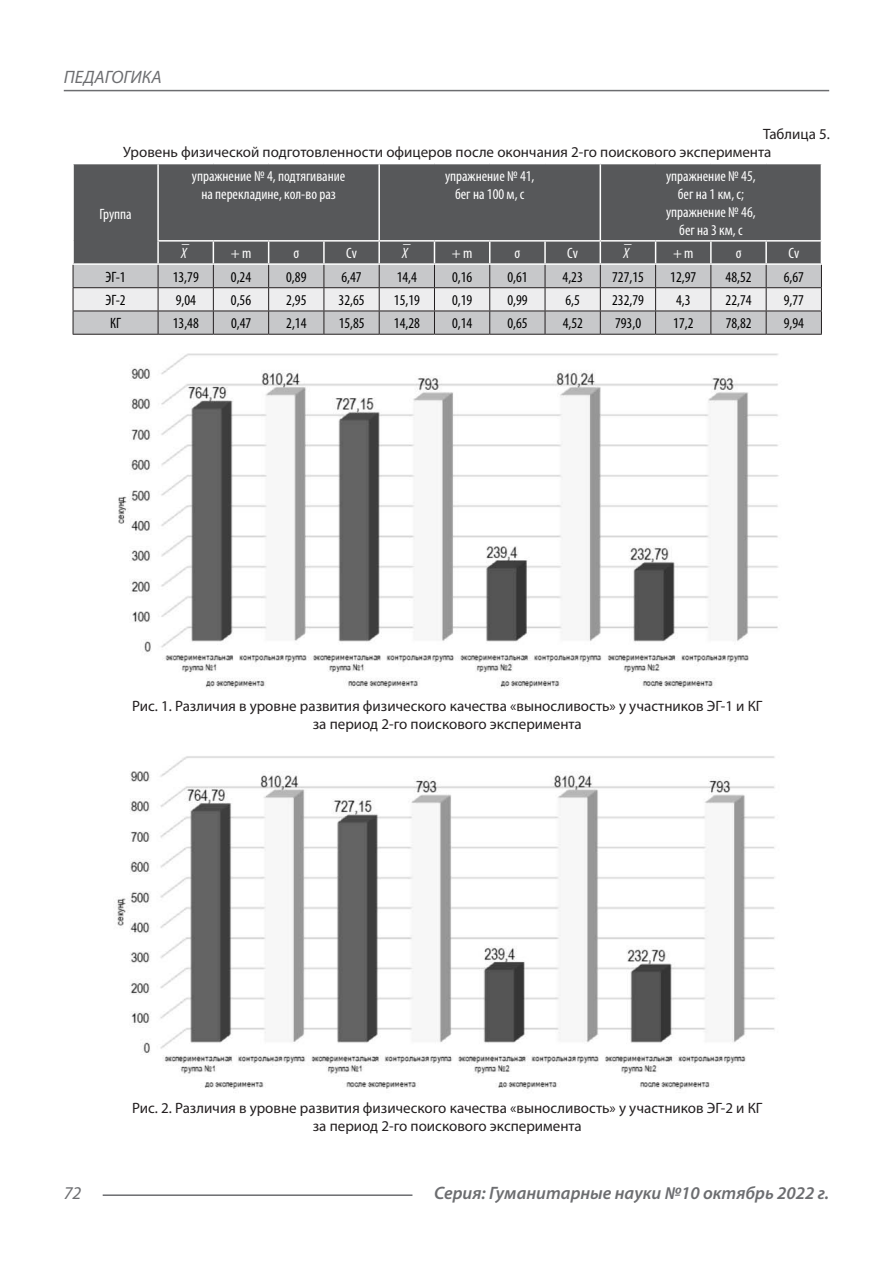
<style>
.page{position:relative;width:893px;height:1263px;background:#fff}
.page>*{position:absolute;margin:0;border:0;box-sizing:border-box;transform-origin:0 0}
.t1{font:italic 600 18px "Myriad Pro";color:#6c6d70}
.t2{font:italic 18px "Myriad Pro";color:#6c6d70}
.Рисунок_в_статье{font:15px/18px "Myriad Pro";color:#231f20;text-align:center}
.Таблица_Строка{font:condensed 15px "Myriad Pro";color:#000}
.Таблица_Заголовок_Яч{font:condensed 15px "Myriad Pro";color:#fff}
.Таблица_Заголовок_Яч-2{font:italic condensed 15px "Myriad Pro";color:#fff}
</style>
<div class="page">
<hr style="left:103px;top:1194px;width:309px;height:2px;background:#6c6d70">
<hr style="left:64px;top:90px;width:765px;height:1px;background:#6c6d70">
<div style="left:74px;top:164px;width:747px;height:78px;background:#57585a"></div>
<hr style="left:157px;top:164px;width:2px;height:76px;background:#fff">
<hr style="left:378px;top:164px;width:2px;height:76px;background:#fff">
<hr style="left:600px;top:164px;width:1px;height:76px;background:#fff">
<hr style="left:157px;top:240px;width:56px;height:2px;background:#fff">
<hr style="left:213px;top:240px;width:56px;height:2px;background:#fff">
<hr style="left:269px;top:240px;width:55px;height:2px;background:#fff">
<hr style="left:324px;top:240px;width:55px;height:2px;background:#fff">
<hr style="left:379px;top:240px;width:55px;height:2px;background:#fff">
<hr style="left:434px;top:240px;width:56px;height:2px;background:#fff">
<hr style="left:490px;top:240px;width:55px;height:2px;background:#fff">
<hr style="left:545px;top:240px;width:55px;height:2px;background:#fff">
<hr style="left:600px;top:240px;width:56px;height:2px;background:#fff">
<hr style="left:656px;top:240px;width:55px;height:2px;background:#fff">
<hr style="left:711px;top:240px;width:55px;height:2px;background:#fff">
<hr style="left:766px;top:240px;width:56px;height:2px;background:#fff">
<svg style="left:73px;top:242px;width:749px;height:92px;background:#b1b2b4"></svg>
<hr style="left:73px;top:334px;width:85px;height:1px;background:#231f20">
<hr style="left:158px;top:334px;width:55px;height:1px;background:#231f20">
<hr style="left:213px;top:334px;width:56px;height:1px;background:#231f20">
<hr style="left:269px;top:334px;width:55px;height:1px;background:#231f20">
<hr style="left:324px;top:334px;width:55px;height:1px;background:#231f20">
<hr style="left:379px;top:334px;width:55px;height:1px;background:#231f20">
<hr style="left:434px;top:334px;width:56px;height:1px;background:#231f20">
<hr style="left:490px;top:334px;width:55px;height:1px;background:#231f20">
<hr style="left:545px;top:334px;width:55px;height:1px;background:#231f20">
<hr style="left:600px;top:334px;width:56px;height:1px;background:#231f20">
<hr style="left:656px;top:334px;width:55px;height:1px;background:#231f20">
<hr style="left:711px;top:334px;width:55px;height:1px;background:#231f20">
<hr style="left:766px;top:334px;width:56px;height:1px;background:#231f20">
<img style="left:118px;top:353px;width:661px;height:335px">
<img style="left:117px;top:756px;width:658px;height:334px">
<p class="t2" style="left:64px;top:66px;width:100px">ПЕДАГОГИКА</p>
<p class="Рисунок_в_статье" style="left:763px;top:125px;width:68px">Таблица 5.</p>
<p class="Рисунок_в_статье" style="left:123px;top:143px;width:650px">Уровень физической подготовленности офицеров после окончания 2-го поискового эксперимента</p>
<p class="Таблица_Заголовок_Яч" style="left:99px;top:205px;width:34px">Группа</p>
<p class="Таблица_Заголовок_Яч" style="left:192px;top:167px;width:155px">упражнение № 4, подтягивание</p>
<p class="Таблица_Заголовок_Яч" style="left:201px;top:185px;width:136px">на перекладине, кол-во раз</p>
<p class="Таблица_Заголовок_Яч" style="left:445px;top:167px;width:91px">упражнение № 41,</p>
<p class="Таблица_Заголовок_Яч" style="left:455px;top:185px;width:71px">бег на 100 м, с</p>
<p class="Таблица_Заголовок_Яч" style="left:666px;top:167px;width:91px">упражнение № 45,</p>
<p class="Таблица_Заголовок_Яч" style="left:678px;top:185px;width:68px">бег на 1 км, с;</p>
<p class="Таблица_Заголовок_Яч" style="left:666px;top:203px;width:91px">упражнение № 46,</p>
<p class="Таблица_Заголовок_Яч" style="left:679px;top:221px;width:65px">бег на 3 км, с</p>
<p class="Таблица_Заголовок_Яч-2" style="left:183px;top:229px;width:9px">_</p>
<p class="Таблица_Заголовок_Яч-2" style="left:404px;top:229px;width:9px">_</p>
<p class="Таблица_Заголовок_Яч-2" style="left:625px;top:229px;width:9px">_</p>
<p class="Таблица_Заголовок_Яч-2" style="left:181px;top:244px;width:7px">X</p>
<p class="Таблица_Заголовок_Яч" style="left:231px;top:244px;width:22px">+ m</p>
<p class="Таблица_Заголовок_Яч" style="left:293px;top:244px;width:7px">σ</p>
<p class="Таблица_Заголовок_Яч" style="left:346px;top:244px;width:12px">Сv</p>
<p class="Таблица_Заголовок_Яч-2" style="left:402px;top:244px;width:7px">X</p>
<p class="Таблица_Заголовок_Яч" style="left:452px;top:244px;width:22px">+ m</p>
<p class="Таблица_Заголовок_Яч" style="left:515px;top:244px;width:7px">σ</p>
<p class="Таблица_Заголовок_Яч" style="left:567px;top:244px;width:12px">Сv</p>
<p class="Таблица_Заголовок_Яч-2" style="left:623px;top:244px;width:7px">X</p>
<p class="Таблица_Заголовок_Яч" style="left:673px;top:244px;width:22px">+ m</p>
<p class="Таблица_Заголовок_Яч" style="left:736px;top:244px;width:7px">σ</p>
<p class="Таблица_Заголовок_Яч" style="left:788px;top:244px;width:12px">Сv</p>
<p class="Таблица_Строка" style="left:106px;top:268px;width:22px">ЭГ-1</p>
<p class="Таблица_Строка" style="left:173px;top:268px;width:28px">13,79</p>
<p class="Таблица_Строка" style="left:231px;top:268px;width:22px">0,24</p>
<p class="Таблица_Строка" style="left:286px;top:268px;width:22px">0,89</p>
<p class="Таблица_Строка" style="left:341px;top:268px;width:22px">6,47</p>
<p class="Таблица_Строка" style="left:397px;top:268px;width:22px">14,4</p>
<p class="Таблица_Строка" style="left:452px;top:268px;width:22px">0,16</p>
<p class="Таблица_Строка" style="left:507px;top:268px;width:22px">0,61</p>
<p class="Таблица_Строка" style="left:563px;top:268px;width:22px">4,23</p>
<p class="Таблица_Строка" style="left:612px;top:268px;width:33px">727,15</p>
<p class="Таблица_Строка" style="left:670px;top:268px;width:28px">12,97</p>
<p class="Таблица_Строка" style="left:726px;top:268px;width:28px">48,52</p>
<p class="Таблица_Строка" style="left:784px;top:268px;width:22px">6,67</p>
<p class="Таблица_Строка" style="left:106px;top:291px;width:22px">ЭГ-2</p>
<p class="Таблица_Строка" style="left:176px;top:291px;width:22px">9,04</p>
<p class="Таблица_Строка" style="left:231px;top:291px;width:22px">0,56</p>
<p class="Таблица_Строка" style="left:286px;top:291px;width:22px">2,95</p>
<p class="Таблица_Строка" style="left:339px;top:291px;width:28px">32,65</p>
<p class="Таблица_Строка" style="left:394px;top:291px;width:28px">15,19</p>
<p class="Таблица_Строка" style="left:452px;top:291px;width:22px">0,19</p>
<p class="Таблица_Строка" style="left:507px;top:291px;width:22px">0,99</p>
<p class="Таблица_Строка" style="left:565px;top:291px;width:16px">6,5</p>
<p class="Таблица_Строка" style="left:612px;top:291px;width:33px">232,79</p>
<p class="Таблица_Строка" style="left:676px;top:291px;width:16px">4,3</p>
<p class="Таблица_Строка" style="left:726px;top:291px;width:28px">22,74</p>
<p class="Таблица_Строка" style="left:784px;top:291px;width:22px">9,77</p>
<p class="Таблица_Строка" style="left:110px;top:314px;width:12px">КГ</p>
<p class="Таблица_Строка" style="left:173px;top:314px;width:28px">13,48</p>
<p class="Таблица_Строка" style="left:231px;top:314px;width:22px">0,47</p>
<p class="Таблица_Строка" style="left:286px;top:314px;width:22px">2,14</p>
<p class="Таблица_Строка" style="left:339px;top:314px;width:28px">15,85</p>
<p class="Таблица_Строка" style="left:394px;top:314px;width:28px">14,28</p>
<p class="Таблица_Строка" style="left:452px;top:314px;width:22px">0,14</p>
<p class="Таблица_Строка" style="left:507px;top:314px;width:22px">0,65</p>
<p class="Таблица_Строка" style="left:563px;top:314px;width:22px">4,52</p>
<p class="Таблица_Строка" style="left:615px;top:314px;width:28px">793,0</p>
<p class="Таблица_Строка" style="left:673px;top:314px;width:22px">17,2</p>
<p class="Таблица_Строка" style="left:726px;top:314px;width:28px">78,82</p>
<p class="Таблица_Строка" style="left:784px;top:314px;width:22px">9,94</p>
<p class="Рисунок_в_статье" style="left:132px;top:697px;width:632px">Рис. 1. Различия в уровне развития физического качества «выносливость» у участников ЭГ-1 и КГ за период 2-го поискового эксперимента</p>
<p class="Рисунок_в_статье" style="left:132px;top:1099px;width:632px">Рис. 2. Различия в уровне развития физического качества «выносливость» у участников ЭГ-2 и КГ</p>
<p class="Рисунок_в_статье" style="left:313px;top:1117px;width:270px">за период 2-го поискового эксперимента</p>
<p class="t2" style="left:64px;top:1182px;width:19px">72</p>
<p class="t1" style="left:434px;top:1182px;width:397px">Серия: Гуманитарные науки №10 октябрь 2022 г.</p>
</div>
